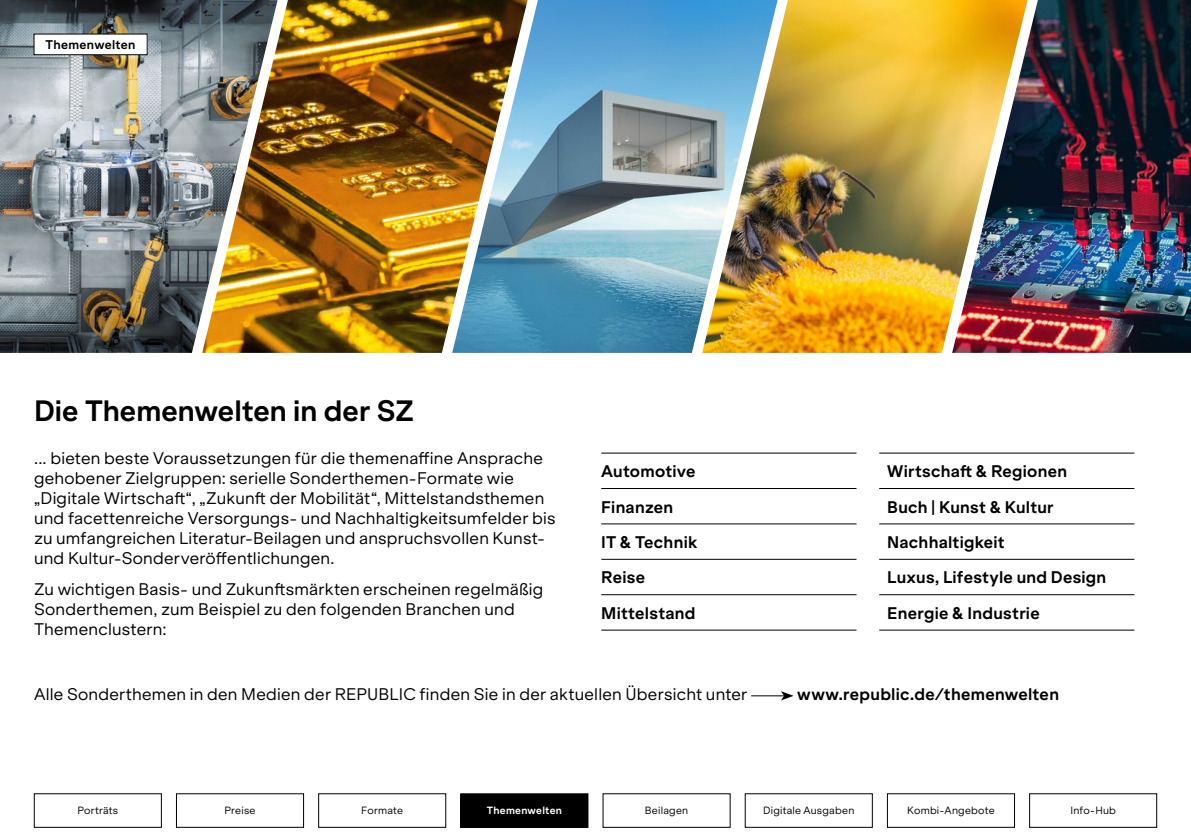
<style>
.page{position:relative;width:1191px;height:840px;background:#fff}
.page>*{position:absolute;margin:0;border:0;box-sizing:border-box;transform-origin:0 0}
.t1{font:700 28px "Klarheit Grotesk";color:#000}
.t2{font:16px/20px "Klarheit Grotesk";letter-spacing:.015em;color:#000}
.t3{font:700 16px "Klarheit Grotesk";letter-spacing:.015em;color:#000}
.t4{font:700 12px "Klarheit Grotesk";letter-spacing:.025em;color:#000}
.t5{font:10px "Klarheit Grotesk";letter-spacing:.02em;color:#000}
.t6{font:700 10px "Klarheit Grotesk";letter-spacing:.025em;color:#fff}
</style>
<div class="page">
<img style="left:0;top:0;width:180px;height:352px">
<img style="left:1048px;top:0;width:143px;height:352px">
<img style="left:798px;top:0;width:131px;height:352px">
<img style="left:548px;top:0;width:131px;height:352px">
<img style="left:298px;top:0;width:131px;height:352px">
<img style="left:679px;top:0;width:119px;height:352px">
<img style="left:180px;top:0;width:118px;height:352px">
<img style="left:929px;top:0;width:119px;height:352px">
<img style="left:429px;top:0;width:119px;height:352px">
<div style="left:461px;top:793px;width:127px;height:33px;background:#000"></div>
<div style="left:460px;top:793px;width:128px;height:34px;border:1px solid #000"></div>
<hr style="left:601px;top:452px;width:255px;height:1px;background:#000">
<hr style="left:879px;top:452px;width:255px;height:1px;background:#000">
<hr style="left:601px;top:487px;width:255px;height:1px;background:#000">
<hr style="left:879px;top:487px;width:255px;height:1px;background:#000">
<hr style="left:601px;top:523px;width:255px;height:1px;background:#000">
<hr style="left:879px;top:523px;width:255px;height:1px;background:#000">
<hr style="left:601px;top:558px;width:255px;height:1px;background:#000">
<hr style="left:879px;top:558px;width:255px;height:1px;background:#000">
<hr style="left:601px;top:594px;width:255px;height:1px;background:#000">
<hr style="left:879px;top:594px;width:255px;height:1px;background:#000">
<hr style="left:601px;top:629px;width:255px;height:1px;background:#000">
<hr style="left:879px;top:629px;width:255px;height:1px;background:#000">
<hr style="left:751px;top:695px;width:33px;height:1px;background:#000">
<svg style="left:781px;top:691px;width:12px;height:9px"></svg>
<div style="left:34px;top:34px;width:113px;height:21px;background:#fff"></div>
<div style="left:34px;top:34px;width:113px;height:21px;border:1px solid #000"></div>
<p class="t4" style="left:46px;top:34px;width:91px">Themenwelten</p>
<h1 class="t1" style="left:34px;top:387px;width:381px">Die Themenwelten in der SZ</h1>
<p class="t2" style="left:34px;top:446px;width:523px">... bieten beste Voraussetzungen für die themenaffine Ansprache gehobener Zielgruppen: serielle Sonderthemen-Formate wie „Digitale Wirtschaft“, „Zukunft der Mobilität“, Mittelstandsthemen und facettenreiche Versorgungs- und Nachhaltigkeitsumfelder bis zu umfangreichen Literatur-Beilagen und anspruchsvollen Kunst&shy;und Kultur-Sonderveröffentlichungen.</p>
<p class="t2" style="left:34px;top:577px;width:510px">Zu wichtigen Basis- und Zukunftsmärkten erscheinen regelmäßig<br>Sonderthemen, zum Beispiel zu den folgenden Branchen und<br>Themenclustern:</p>
<p class="t3" style="left:601px;top:457px;width:96px">Automotive</p>
<p class="t3" style="left:887px;top:457px;width:181px">Wirtschaft &amp; Regionen</p>
<p class="t3" style="left:601px;top:493px;width:74px">Finanzen</p>
<p class="t3" style="left:887px;top:493px;width:168px">Buch | Kunst &amp; Kultur</p>
<p class="t3" style="left:601px;top:528px;width:98px">IT &amp; Technik</p>
<p class="t3" style="left:887px;top:528px;width:119px">Nachhaltigkeit</p>
<p class="t3" style="left:601px;top:563px;width:45px">Reise</p>
<p class="t3" style="left:887px;top:563px;width:221px">Luxus, Lifestyle und Design</p>
<p class="t3" style="left:601px;top:599px;width:96px">Mittelstand</p>
<p class="t3" style="left:887px;top:599px;width:154px">Energie &amp; Industrie</p>
<p class="t2" style="left:34px;top:682px;width:715px">Alle Sonderthemen in den Medien der REPUBLIC finden Sie in der aktuellen Übersicht unter</p>
<p class="t3" style="left:797px;top:680px;width:263px">www.republic.de/themenwelten</p>
<p class="t5" style="left:77px;top:801px;width:42px">Porträts</p>
<p class="t5" style="left:224px;top:801px;width:33px">Preise</p>
<p class="t5" style="left:361px;top:801px;width:43px">Formate</p>
<p class="t6" style="left:487px;top:801px;width:76px">Themenwelten</p>
<p class="t5" style="left:645px;top:801px;width:45px">Beilagen</p>
<p class="t5" style="left:763px;top:801px;width:93px">Digitale Ausgaben</p>
<p class="t5" style="left:907px;top:801px;width:89px">Kombi-Angebote</p>
<p class="t5" style="left:1070px;top:801px;width:47px">Info-Hub</p>
</div>
